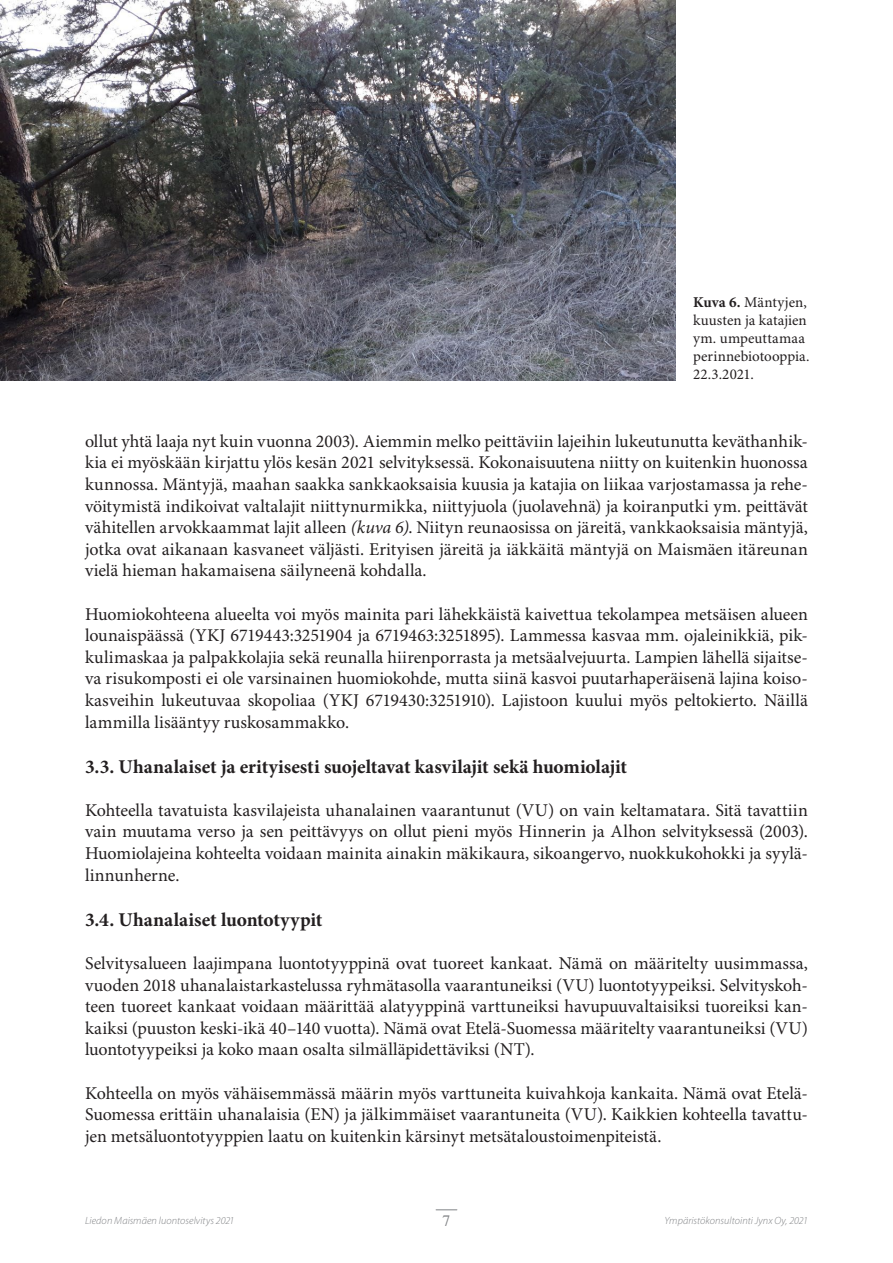
<style>
.page{position:relative;width:893px;height:1263px;background:#fff}
.page>*{position:absolute;margin:0;border:0;box-sizing:border-box;transform-origin:0 0}
.t1{font:700 19.5px "Minion Pro";color:#231f20}
.t2{font:18px/21.6px "Minion Pro";color:#231f20;text-align:justify}
.t3{font:15.75px "Times";color:#808285}
.t4{font:15px/18px "Minion Pro";letter-spacing:.005em;color:#231f20}
.t5{font:italic 300 10.5px "Myriad Pro";letter-spacing:.005em;color:#808285}
.s1{font-weight:700}
.s2{font-style:italic}
</style>
<div class="page">
<svg style="left:436px;top:1209px;width:21px;height:1px"></svg>
<img style="left:0;top:0;width:676px;height:380px">
<p class="t4" style="left:693px;top:294px;width:118px"><span class="s1">Kuva 6.</span> Mäntyjen, kuusten ja katajien ym. umpeuttamaa perinnebiotooppia.<br>22.3.2021.</p>
<p class="t2" style="left:85px;top:431px;width:724px">ollut yhtä laaja nyt kuin vuonna 2003). Aiemmin melko peittäviin lajeihin lukeutunutta keväthanhik&shy;kia ei myöskään kirjattu ylös kesän 2021 selvityksessä. Kokonaisuutena niitty on kuitenkin huonossa kunnossa. Mäntyjä, maahan saakka sankkaoksaisia kuusia ja katajia on liikaa varjostamassa ja rehe&shy;vöitymistä indikoivat valtalajit niittynurmikka, niittyjuola (juolavehnä) ja koiranputki ym. peittävät vähitellen arvokkaammat lajit alleen <span class="s2">(kuva 6)</span>. Niityn reunaosissa on järeitä, vankkaoksaisia mäntyjä, jotka ovat aikanaan kasvaneet väljästi. Erityisen järeitä ja iäkkäitä mäntyjä on Maismäen itäreunan vielä hieman hakamaisena säilyneenä kohdalla.</p>
<p class="t2" style="left:85px;top:604px;width:724px">Huomiokohteena alueelta voi myös mainita pari lähekkäistä kaivettua tekolampea metsäisen alueen lounaispäässä (YKJ 6719443:3251904 ja 6719463:3251895). Lammessa kasvaa mm. ojaleinikkiä, pik&shy;kulimaskaa ja palpakkolajia sekä reunalla hiirenporrasta ja metsäalvejuurta. Lampien lähellä sijaitse&shy;va risukomposti ei ole varsinainen huomiokohde, mutta siinä kasvoi puutarhaperäisenä lajina koiso&shy;kasveihin lukeutuvaa skopoliaa (YKJ 6719430:3251910). Lajistoon kuului myös peltokierto. Näillä lammilla lisääntyy ruskosammakko.</p>
<p class="t1" style="left:85px;top:755px;width:544px">3.3. Uhanalaiset ja erityisesti suojeltavat kasvilajit sekä huomiolajit</p>
<p class="t2" style="left:85px;top:800px;width:724px">Kohteella tavatuista kasvilajeista uhanalainen vaarantunut (VU) on vain keltamatara. Sitä tavattiin vain muutama verso ja sen peittävyys on ollut pieni myös Hinnerin ja Alhon selvityksessä (2003).<br>Huomiolajeina kohteelta voidaan mainita ainakin mäkikaura, sikoangervo, nuokkukohokki ja syylä&shy;linnunherne.</p>
<p class="t1" style="left:85px;top:908px;width:239px">3.4. Uhanalaiset luontotyypit</p>
<p class="t2" style="left:85px;top:953px;width:724px">Selvitysalueen laajimpana luontotyyppinä ovat tuoreet kankaat. Nämä on määritelty uusimmassa, vuoden 2018 uhanalaistarkastelussa ryhmätasolla vaarantuneiksi (VU) luontotyypeiksi. Selvityskoh&shy;teen tuoreet kankaat voidaan määrittää alatyyppinä varttuneiksi havupuuvaltaisiksi tuoreiksi kan&shy;kaiksi (puuston keski-ikä 40–140 vuotta). Nämä ovat Etelä-Suomessa määritelty vaarantuneiksi (VU) luontotyypeiksi ja koko maan osalta silmälläpidettäviksi (NT).</p>
<p class="t2" style="left:85px;top:1083px;width:724px">Kohteella on myös vähäisemmässä määrin myös varttuneita kuivahkoja kankaita. Nämä ovat Etelä-Suomessa erittäin uhanalaisia (EN) ja jälkimmäiset vaarantuneita (VU). Kaikkien kohteella tavattu&shy;jen metsäluontotyyppien laatu on kuitenkin kärsinyt metsätaloustoimenpiteistä.</p>
<p class="t5" style="left:85px;top:1215px;width:151px">Liedon Maismäen luontoselvitys 2021</p>
<p class="t3" style="left:443px;top:1205px;width:9px">7</p>
<p class="t5" style="left:665px;top:1215px;width:145px">Ympäristökonsultointi Jynx Oy, 2021</p>
</div>
